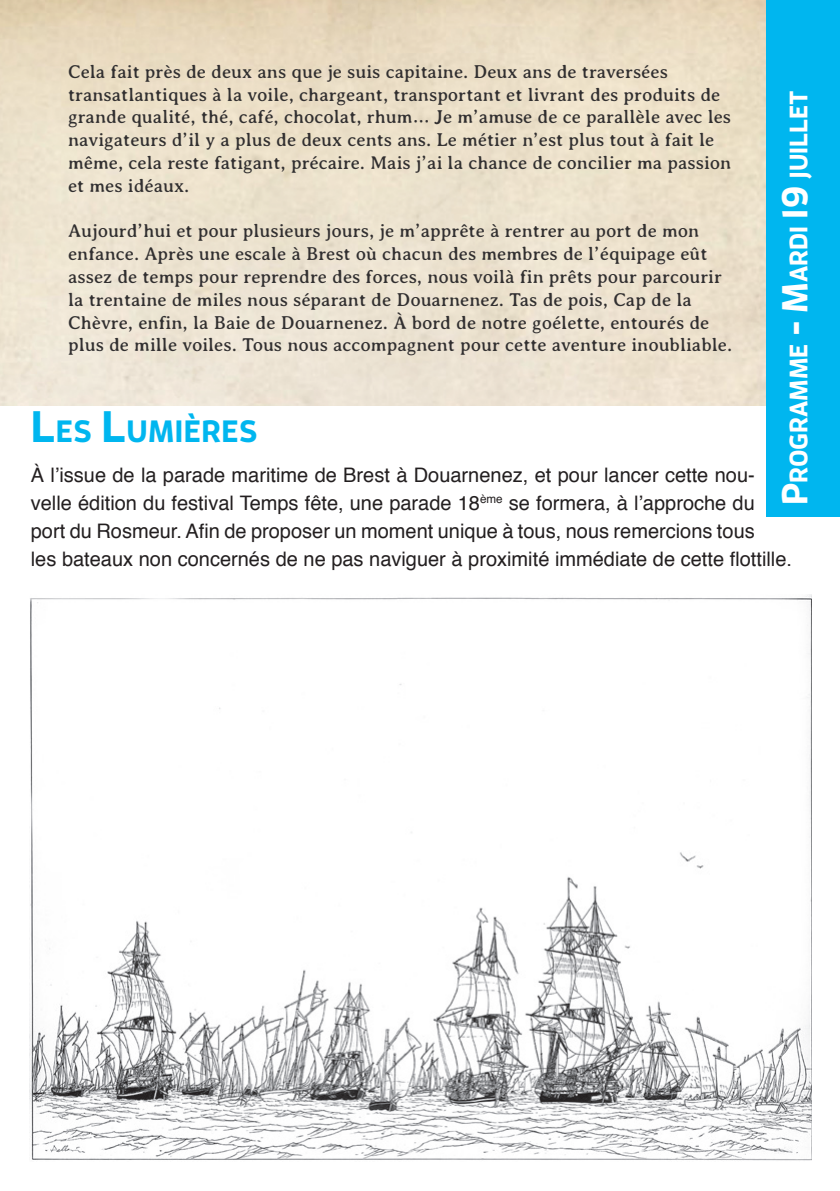
<style>
.page{position:relative;width:840px;height:1191px;background:#fff}
.page>*{position:absolute;margin:0;border:0;box-sizing:border-box;transform-origin:0 0}
.t1{font:700 30.8px "Enzo OT";letter-spacing:.015em;color:#00b6ef}
.t2{font:700 25.2px "Enzo OT";color:#fff}
.t3{font:20px/28px "Helvetica";color:#231f20}
.t4{font:19px/22.8px "Averia Serif";color:#312f30}
.s1{font-size:36px}
.s2{font-size:44px}
</style>
<div class="page">
<img style="left:29px;top:595px;width:782px;height:566px">
<div style="left:765px;top:0;width:74px;height:516px;background:#00b6ef"></div>
<p class="t4" style="left:68px;top:60px;width:664px">Cela fait près de deux ans que je suis capitaine. Deux ans de traversées transatlantiques à la voile, chargeant, transportant et livrant des produits de grande qualité, thé, café, chocolat, rhum… Je m’amuse de ce parallèle avec les navigateurs d’il y a plus de deux cents ans. Le métier n’est plus tout à fait le même, cela reste fatigant, précaire. Mais j’ai la chance de concilier ma passion et mes idéaux.</p>
<p class="t4" style="left:68px;top:220px;width:665px">Aujourd’hui et pour plusieurs jours, je m’apprête à rentrer au port de mon enfance. Après une escale à Brest où chacun des membres de l’équipage eût assez de temps pour reprendre des forces, nous voilà fin prêts pour parcourir la trentaine de miles nous séparant de Douarnenez. Tas de pois, Cap de la Chèvre, enfin, la Baie de Douarnenez. À bord de notre goélette, entourés de plus de mille voiles. Tous nous accompagnent pour cette aventure inoubliable.</p>
<p class="t2" style="left:782px;top:505px;width:416px;rotate:-90deg"><span class="s1">P</span>ROGRAMME <span class="s1">- M</span>ARDI <span class="s1">19</span> JUILLET</p>
<p class="t1" style="left:31px;top:412px;width:228px"><span class="s2">L</span>ES <span class="s2">L</span>UMIÈRES</p>
<p class="t3" style="left:31px;top:461px;width:762px">À l’issue de la parade maritime de Brest à Douarnenez, et pour lancer cette nou&shy;velle édition du festival Temps fête, une parade 18<sup>ème</sup> se formera, à l’approche du port du Rosmeur. Afin de proposer un moment unique à tous, nous remercions tous<br>les bateaux non concernés de ne pas naviguer à proximité immédiate de cette flottille.</p>
</div>
